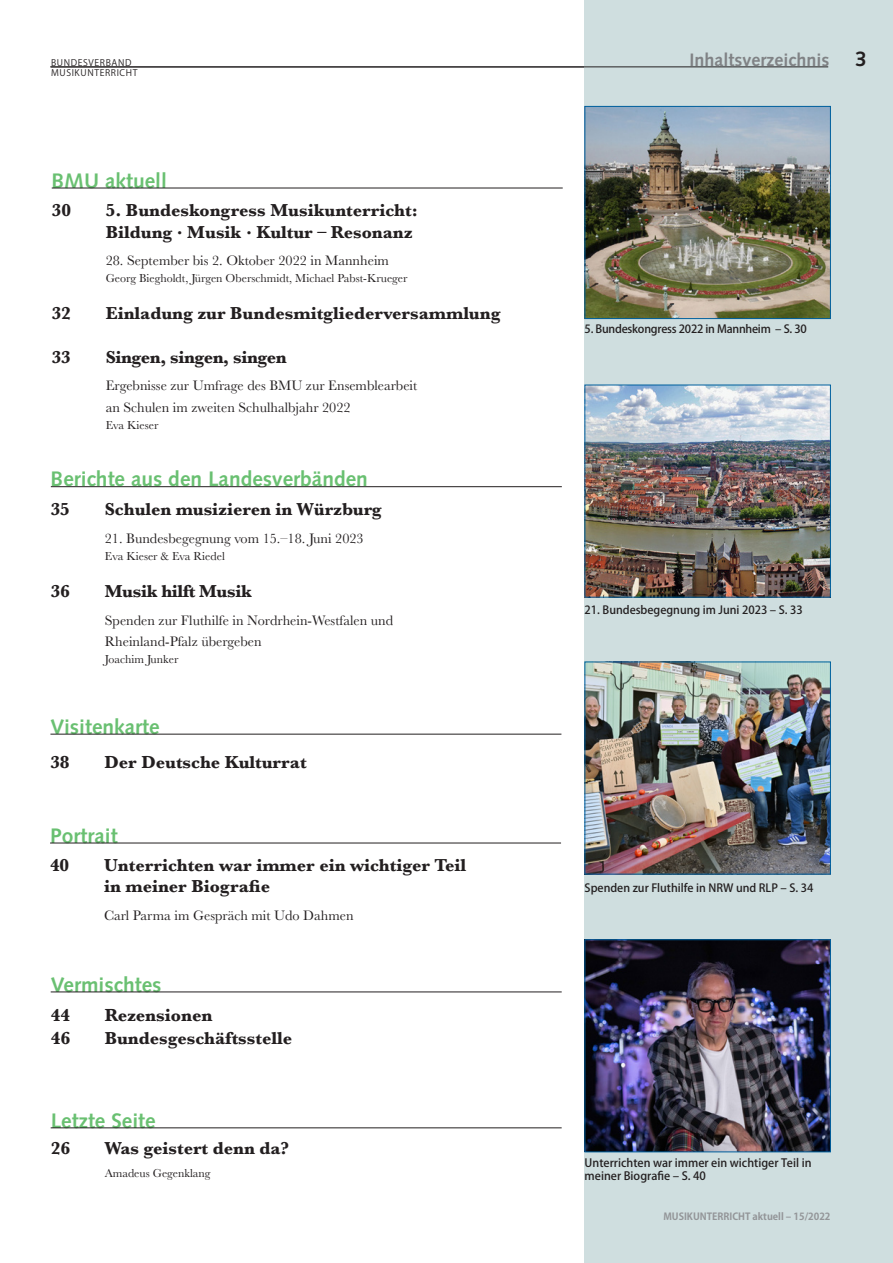
<style>
.page{position:relative;width:893px;height:1263px;background:#fff}
.page>*{position:absolute;margin:0;border:0;box-sizing:border-box;transform-origin:0 0}
.t1{font:700 21px "Syntax";color:#69c071}
.t2{font:700 21px "Syntax";color:#231f20}
.MU_aktuell_Fließ_A{font:700 18.15px "Baskerville";color:#231f20}
.MU_aktuell_Fließ_A-2{font:700 18px/21.6px "Baskerville";color:#231f20}
.MU_aktuell_Fließ_A-3{font:700 18px "Baskerville";letter-spacing:-.02em;color:#231f20}
.t3{font:700 18px "Syntax";color:#808285}
.MU_aktuell_Fließ_A-4{font:14.25px/21.6px "Baskerville";color:#231f20}
.MU_aktuell_Fließ_A-5{font:12px "Baskerville";color:#231f20}
.MU_aktuell_Bildlegnd{font:500 11.4px/13.6px "Koz Go Pro";color:#231f20}
.MU_aktuell_Bildlegnd-2{font:500 11.25px "Koz Go Pro";color:#231f20}
.MU_aktuell_Bildlegnd-3{font:500 11.25px "Koz Go Pro";letter-spacing:-.02em;color:#231f20}
.t4{font:700 9.75px "Koz Go Pro";color:#939598}
.t5{font:9px/10.8px "Koz Go Pro";letter-spacing:.07em;color:#231f20}
</style>
<div class="page">
<div style="left:585px;top:0;width:308px;height:1263px;background:#cfdedf"></div>
<hr style="left:52px;top:188px;width:511px;height:1px;background:#231f20">
<hr style="left:50px;top:843px;width:511px;height:1px;background:#231f20">
<hr style="left:51px;top:992px;width:511px;height:1px;background:#231f20">
<hr style="left:51px;top:1127px;width:511px;height:1px;background:#231f20">
<hr style="left:50px;top:734px;width:511px;height:1px;background:#231f20">
<hr style="left:50px;top:67px;width:778px;height:1px;background:#231f20">
<hr style="left:51px;top:486px;width:511px;height:1px;background:#231f20">
<img style="left:587px;top:941px;width:242px;height:209px">
<div style="left:585px;top:939px;width:246px;height:213px;border:1px solid #00609e"></div>
<img style="left:587px;top:664px;width:242px;height:208px">
<div style="left:585px;top:662px;width:246px;height:212px;border:1px solid #00609e"></div>
<img style="left:587px;top:387px;width:242px;height:208px">
<img style="left:587px;top:108px;width:242px;height:209px">
<div style="left:585px;top:106px;width:246px;height:213px;border:1px solid #00609e"></div>
<p class="t5" style="left:51px;top:57px;width:88px">BUNDESVERBAND<br>MUSIKUNTERRICHT</p>
<p class="t1" style="left:51px;top:169px;width:117px">BMU aktuell</p>
<p class="MU_aktuell_Fließ_A-2" style="left:52px;top:199px;width:21px">30</p>
<p class="MU_aktuell_Fließ_A-2" style="left:106px;top:199px;width:313px">5. Bundeskongress Musikunterricht:<br>Bildung . Musik . Kultur – Resonanz</p>
<p class="MU_aktuell_Fließ_A-4" style="left:106px;top:250px;width:285px">28. September bis 2. Oktober 2022 in Mannheim</p>
<p class="MU_aktuell_Fließ_A-5" style="left:106px;top:271px;width:303px">Georg Biegholdt, Jürgen Oberschmidt, Michael Pabst-Krueger</p>
<p class="MU_aktuell_Fließ_A-2" style="left:52px;top:303px;width:21px">32</p>
<p class="MU_aktuell_Fließ_A-2" style="left:106px;top:303px;width:396px">Einladung zur Bundesmitgliederversammlung</p>
<p class="MU_aktuell_Fließ_A-2" style="left:52px;top:346px;width:21px">33</p>
<p class="MU_aktuell_Fließ_A-3" style="left:106px;top:344px;width:182px">Singen, singen, singen</p>
<p class="MU_aktuell_Fließ_A-4" style="left:106px;top:375px;width:313px">Ergebnisse zur Umfrage des BMU zur Ensemblearbeit an Schulen im zweiten Schulhalbjahr 2022</p>
<p class="MU_aktuell_Fließ_A-5" style="left:106px;top:417px;width:54px">Eva Kieser</p>
<p class="t1" style="left:50px;top:467px;width:319px">Berichte aus den Landesverbänden</p>
<p class="MU_aktuell_Fließ_A-2" style="left:51px;top:499px;width:21px">35</p>
<p class="MU_aktuell_Fließ_A-2" style="left:105px;top:499px;width:278px">Schulen musizieren in Würzburg</p>
<p class="MU_aktuell_Fließ_A-4" style="left:105px;top:528px;width:260px">21. Bundesbegegnung vom 15.–18. Juni 2023</p>
<p class="MU_aktuell_Fließ_A-5" style="left:105px;top:548px;width:122px">Eva Kieser &amp; Eva Riedel</p>
<p class="MU_aktuell_Fließ_A-2" style="left:51px;top:581px;width:21px">36</p>
<p class="MU_aktuell_Fließ_A-3" style="left:105px;top:579px;width:149px">Musik hilft Musik</p>
<p class="MU_aktuell_Fließ_A-4" style="left:105px;top:610px;width:290px">Spenden zur Fluthilfe in Nordrhein-Westfalen und<br>Rheinland-Pfalz übergeben</p>
<p class="MU_aktuell_Fließ_A-5" style="left:105px;top:652px;width:75px">Joachim Junker</p>
<p class="t1" style="left:50px;top:715px;width:111px">Visitenkarte</p>
<p class="MU_aktuell_Fließ_A-2" style="left:50px;top:751px;width:21px">38</p>
<p class="MU_aktuell_Fließ_A-2" style="left:104px;top:751px;width:204px">Der Deutsche Kulturrat</p>
<p class="t1" style="left:50px;top:823px;width:69px">Portrait</p>
<p class="MU_aktuell_Fließ_A-2" style="left:50px;top:854px;width:21px">40</p>
<p class="MU_aktuell_Fließ_A-2" style="left:104px;top:854px;width:364px">Unterrichten war immer ein wichtiger Teil in meiner Biografie</p>
<p class="MU_aktuell_Fließ_A-4" style="left:104px;top:905px;width:251px">Carl Parma im Gespräch mit Udo Dahmen</p>
<p class="t1" style="left:51px;top:972px;width:112px">Vermischtes</p>
<p class="MU_aktuell_Fließ_A-2" style="left:51px;top:1004px;width:21px">44</p>
<p class="MU_aktuell_Fließ_A" style="left:105px;top:1002px;width:109px">Rezensionen</p>
<p class="MU_aktuell_Fließ_A" style="left:51px;top:1025px;width:21px">46</p>
<p class="MU_aktuell_Fließ_A-2" style="left:105px;top:1028px;width:189px">Bundesgeschäftsstelle</p>
<p class="t1" style="left:51px;top:1109px;width:106px">Letzte Seite</p>
<p class="MU_aktuell_Fließ_A-2" style="left:51px;top:1137px;width:21px">26</p>
<p class="MU_aktuell_Fließ_A-2" style="left:105px;top:1137px;width:186px">Was geistert denn da?</p>
<p class="MU_aktuell_Fließ_A-5" style="left:105px;top:1166px;width:107px">Amadeus Gegenklang</p>
<p class="t3" style="left:689px;top:49px;width:141px">Inhaltsverzeichnis</p>
<p class="t2" style="left:855px;top:47px;width:13px">3</p>
<p class="MU_aktuell_Bildlegnd-3" style="left:585px;top:322px;width:224px">5. Bundeskongress 2022 in Mannheim – S. 30</p>
<p class="MU_aktuell_Bildlegnd-2" style="left:585px;top:602px;width:220px">21. Bundesbegegnung im Juni 2023 – S. 33</p>
<p class="MU_aktuell_Bildlegnd-2" style="left:585px;top:881px;width:230px">Spenden zur Fluthilfe in NRW und RLP – S. 34</p>
<p class="MU_aktuell_Bildlegnd" style="left:585px;top:1156px;width:228px">Unterrichten war immer ein wichtiger Teil in meiner Biografie – S. 40</p>
<p class="t4" style="left:663px;top:1210px;width:169px">MUSIKUNTERRICHT aktuell – 15/2022</p>
</div>
